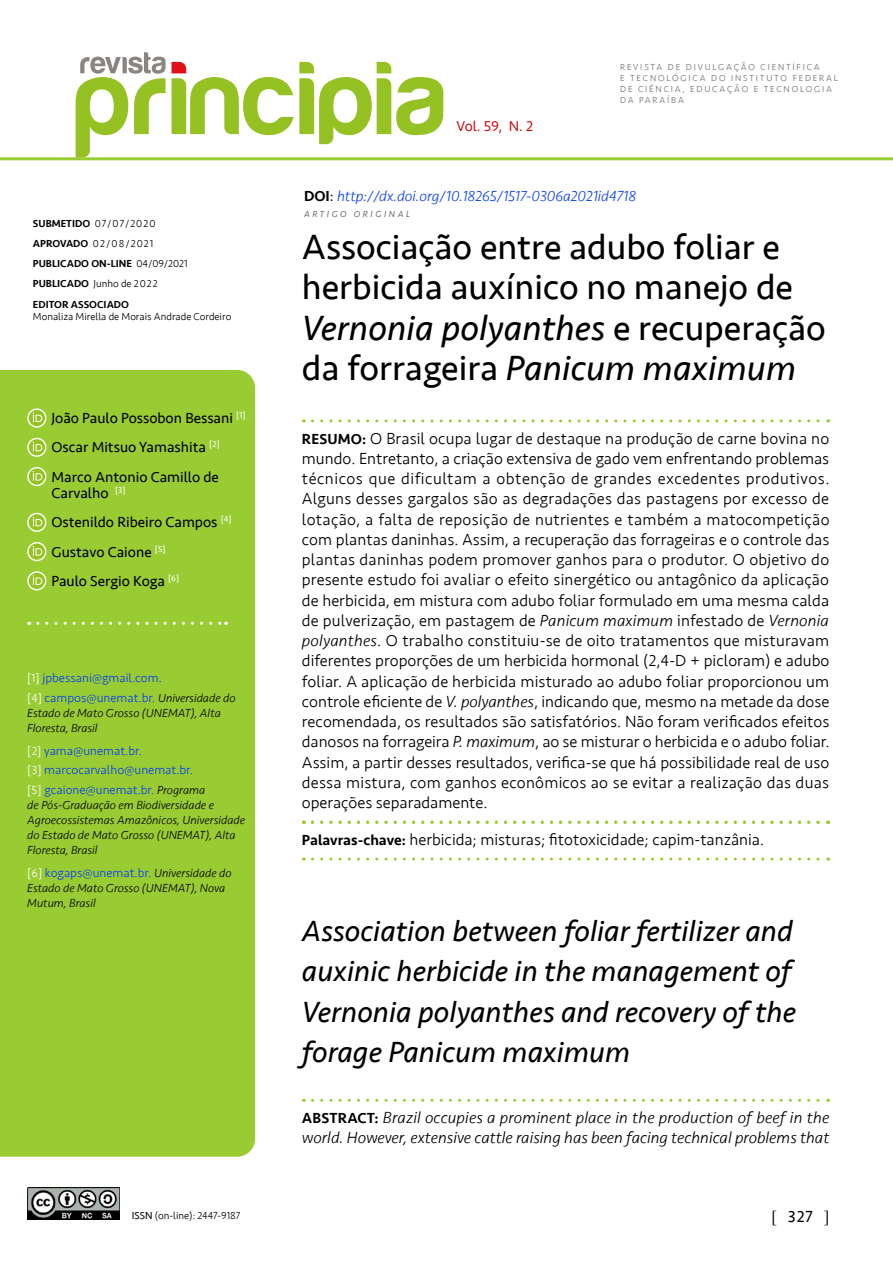
<style>
.page{position:relative;width:893px;height:1263px;background:#fff}
.page>*{position:absolute;margin:0;border:0;box-sizing:border-box;transform-origin:0 0}
.t1{font:36px/40.5px "Seravek";color:#000}
.t2{font:italic 30px/40.5px "Seravek";color:#000}
.t3{font:300 16.5px/20.2px "Seravek";color:#000;text-align:justify}
.t4{font:italic 300 16.5px/20.2px "Seravek";color:#000}
.t5{font:16.5px "Seravek";color:#000}
.t6{font:15px/29.2px "Seravek";color:#000}
.t7{font:italic 300 15px "Seravek";color:#0d42eb}
.t8{font:14.7px "Seravek";color:#cd1719}
.t9{font:300 12.75px/19.2px "Seravek";color:#0d42eb}
.t10{font:italic 300 12px/15px "Seravek";color:#000}
.t11{font:500 10.5px/20.2px "Seravek";color:#000}
.t12{font:300 10.5px "Seravek";color:#000}
.t13{font:300 9px/10.8px "Seravek";letter-spacing:.2em;color:#706f6f}
.t14{font:italic 9px "Seravek";letter-spacing:.285em;color:#706f6f}
.s1{font-weight:300}
.s2{font-size:12px;color:#fff}
.s3{font-style:italic;font-size:12px;color:#000}
.s4{font-weight:500;font-style:normal;color:#000}
.s5{font-weight:400;font-style:normal;color:#000}
.s6{font-style:italic}
.s7{font-weight:500;font-size:15px}
.s8{font-weight:500;font-style:normal;font-size:15px}
.s9{font-weight:400}
.s10{font-family:"Times New Roman"}
</style>
<div class="page">
<div style="left:0;top:370px;width:255px;height:787px;background:#9c3"></div>
<svg style="left:172px;top:62px;width:271px;height:82px"></svg>
<svg style="left:76px;top:52px;width:90px;height:105px"></svg>
<img style="left:28px;top:1187px;width:91px;height:32px">
<svg style="left:312px;top:419px;width:517px;height:3px"></svg>
<svg style="left:312px;top:820px;width:517px;height:4px"></svg>
<svg style="left:312px;top:857px;width:517px;height:3px"></svg>
<svg style="left:312px;top:1099px;width:517px;height:3px"></svg>
<svg style="left:27px;top:408px;width:20px;height:21px"></svg>
<svg style="left:27px;top:438px;width:20px;height:20px"></svg>
<svg style="left:27px;top:467px;width:20px;height:20px"></svg>
<svg style="left:27px;top:513px;width:20px;height:20px"></svg>
<svg style="left:27px;top:542px;width:20px;height:20px"></svg>
<svg style="left:27px;top:571px;width:20px;height:20px"></svg>
<svg style="left:38px;top:622px;width:189px;height:3px"></svg>
<hr style="left:0;top:157px;width:893px;height:3px;background:#9c3">
<p class="t11" style="left:33px;top:213px;width:156px">SUBMETIDO <span class="s1">07/07/2020<br></span>APROVADO <span class="s1">02/08/2021<br></span>PUBLICADO ON-LINE <span class="s1">04/09/2021<br></span>PUBLICADO <span class="s1">Junho de 2022<br></span>EDITOR ASSOCIADO</p>
<p class="t12" style="left:33px;top:311px;width:200px">Monaliza Mirella de Morais Andrade Cordeiro</p>
<p class="t6" style="left:52px;top:403px;width:196px">João Paulo Possobon Bessani <sup>[1]<br></sup>Oscar Mitsuo Yamashita <sup>[2]<br></sup>Marco Antonio Camillo de</p>
<p class="t6" style="left:52px;top:478px;width:182px">Carvalho <sup>[3]<br></sup>Ostenildo Ribeiro Campos <sup>[4]<br></sup>Gustavo Caione <sup>[5]<br></sup>Paulo Sergio Koga <sup>[6]</sup></p>
<p class="t9" style="left:27px;top:669px;width:210px"><span class="s2">[1]</span> jpbessani@gmail.com.<br><span class="s2">[4]</span> campos@unemat.br. <span class="s3">Universidade do</span></p>
<p class="t10" style="left:27px;top:705px;width:195px">Estado de Mato Grosso (UNEMAT), Alta<br>Floresta, Brasil</p>
<p class="t9" style="left:27px;top:741px;width:179px"><span class="s2">[2]</span> yama@unemat.br.<br><span class="s2">[3]</span> marcocarvalho@unemat.br. <span class="s2">[5]</span> gcaione@unemat.br. <span class="s3">Programa</span></p>
<p class="t10" style="left:27px;top:797px;width:219px">de Pós-Graduação em Biodiversidade e Agroecossistemas Amazônicos, Universidade do Estado de Mato Grosso (UNEMAT), Alta Floresta, Brasil</p>
<p class="t9" style="left:27px;top:863px;width:206px"><span class="s2">[6]</span> kogaps@unemat.br. <span class="s3">Universidade do</span></p>
<p class="t10" style="left:27px;top:881px;width:200px">Estado de Mato Grosso (UNEMAT), Nova<br>Mutum, Brasil</p>
<p class="t8" style="left:456px;top:115px;width:78px">Vol. 59, N. 2</p>
<p class="t13" style="left:620px;top:62px;width:219px">REVISTA DE DIVULGAÇÃO CIENTÍFICA<br>E TECNOLÓGICA DO INSTITUTO FEDERAL<br>DE CIÊNCIA, EDUCAÇÃO E TECNOLOGIA<br>DA PARAÍBA</p>
<p class="t7" style="left:304px;top:187px;width:334px"><span class="s4">DOI</span><span class="s5">:</span> http://dx.doi.org/10.18265/1517-0306a2021id4718</p>
<h1 class="t1" style="left:302px;top:226px;width:525px">Associação entre adubo foliar e herbicida auxínico no manejo de<br><span class="s6">Vernonia polyanthes</span> e recuperação da forrageira <span class="s6">Panicum maximum</span></h1>
<p class="t14" style="left:304px;top:207px;width:108px">ARTIGO ORIGINAL</p>
<p class="t3" style="left:302px;top:428px;width:529px"><span class="s7">RESUMO:</span> O Brasil ocupa lugar de destaque na produção de carne bovina no mundo. Entretanto, a criação extensiva de gado vem enfrentando problemas técnicos que dificultam a obtenção de grandes excedentes produtivos.<br>Alguns desses gargalos são as degradações das pastagens por excesso de lotação, a falta de reposição de nutrientes e também a matocompetição com plantas daninhas. Assim, a recuperação das forrageiras e o controle das plantas daninhas podem promover ganhos para o produtor. O objetivo do presente estudo foi avaliar o efeito sinergético ou antagônico da aplicação de herbicida, em mistura com adubo foliar formulado em uma mesma calda de pulverização, em pastagem de <span class="s6">Panicum maximum</span> infestado de <span class="s6">Vernonia polyanthes</span>. O trabalho constituiu-se de oito tratamentos que misturavam diferentes proporções de um herbicida hormonal (2,4-D + picloram) e adubo foliar. A aplicação de herbicida misturado ao adubo foliar proporcionou um controle eficiente de <span class="s6">V. polyanthes</span>, indicando que, mesmo na metade da dose recomendada, os resultados são satisfatórios. Não foram verificados efeitos danosos na forrageira <span class="s6">P. maximum</span>, ao se misturar o herbicida e o adubo foliar.<br>Assim, a partir desses resultados, verifica-se que há possibilidade real de uso dessa mistura, com ganhos econômicos ao se evitar a realização das duas operações separadamente.</p>
<p class="t3" style="left:302px;top:829px;width:464px"><span class="s7">Palavras-chave:</span> herbicida; misturas; fitotoxicidade; capim-tanzânia.</p>
<h2 class="t2" style="left:302px;top:910px;width:496px">Association between foliar fertilizer and auxinic herbicide in the management of Vernonia polyanthes and recovery of the forage Panicum maximum</h2>
<p class="t4" style="left:302px;top:1108px;width:529px"><span class="s8">ABSTRACT:</span> Brazil occupies a prominent place in the production of beef in the world. However, extensive cattle raising has been facing technical problems that</p>
<p class="t12" style="left:132px;top:1210px;width:110px"><span class="s9">ISSN</span> (on-line): 2447-9187</p>
<p class="t5" style="left:772px;top:1204px;width:59px"><span class="s10">[</span> 327 <span class="s10">]</span></p>
</div>
